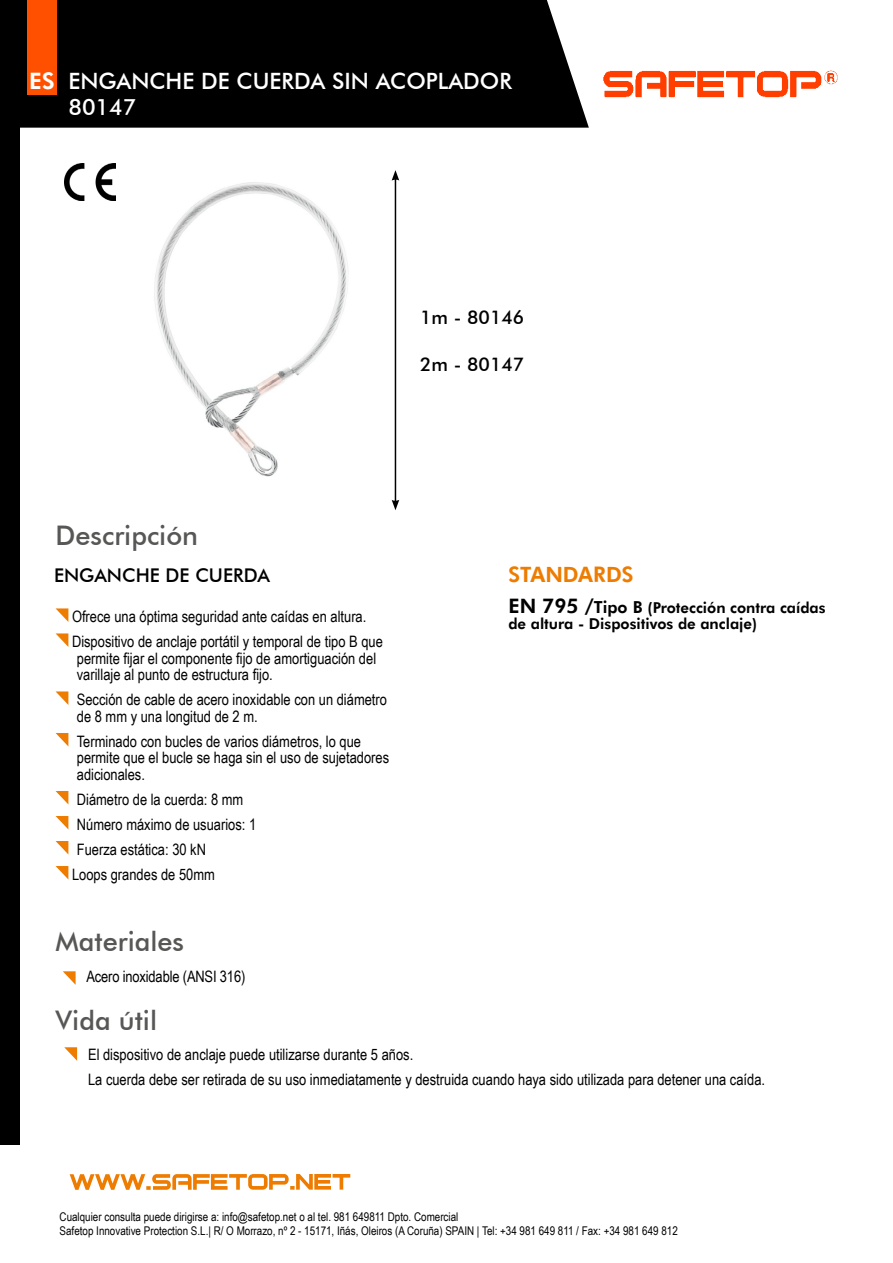
<style>
.page{position:relative;width:893px;height:1263px;background:#fff}
.page>*{position:absolute;margin:0;border:0;box-sizing:border-box;transform-origin:0 0}
.t1{font:500 27px "Futura BT";color:#575756}
.t2{font:500 22.5px/25.5px "Futura BT";color:#fff}
.t3{font:700 22.5px "Futura BT";color:#fff}
.t4{font:700 21px "Futura BT";color:#ed7c00}
.t5{font:500 18.9px "Futura BT";color:#000}
.t6{font:15.75px/16.5px "Arial Narrow";color:#000}
.t7{font:700 15px/16.5px "Futura BT";color:#000}
.t8{font:12px/14.2px "Arial Narrow";color:#000}
.s1{font-size:19.8px}
.s2{font-size:16.5px}
</style>
<div class="page">
<div style="left:20px;top:0;width:569px;height:128px;background:#000"></div>
<img style="left:603px;top:70px;width:235px;height:28px">
<div style="left:0;top:0;width:20px;height:1144px;background:#000"></div>
<svg style="left:70px;top:1174px;width:280px;height:16px"></svg>
<svg style="left:56px;top:608px;width:12px;height:14px"></svg>
<svg style="left:56px;top:633px;width:12px;height:14px"></svg>
<svg style="left:56px;top:691px;width:12px;height:14px"></svg>
<svg style="left:56px;top:733px;width:12px;height:13px"></svg>
<svg style="left:56px;top:791px;width:12px;height:13px"></svg>
<svg style="left:56px;top:816px;width:12px;height:13px"></svg>
<svg style="left:56px;top:841px;width:12px;height:13px"></svg>
<svg style="left:56px;top:866px;width:12px;height:13px"></svg>
<svg style="left:63px;top:971px;width:13px;height:14px"></svg>
<svg style="left:64px;top:1047px;width:13px;height:14px"></svg>
<div style="left:27px;top:0;width:30px;height:94px;background:#ff5000"></div>
<img style="left:80px;top:180px;width:320px;height:321px">
<img style="left:64px;top:164px;width:52px;height:36px">
<hr style="left:395px;top:178px;width:1px;height:324px;background:#000">
<svg style="left:392px;top:170px;width:7px;height:11px"></svg>
<svg style="left:392px;top:500px;width:7px;height:10px"></svg>
<h2 class="t3" style="left:29px;top:68px;width:27px">ES</h2>
<h2 class="t2" style="left:68px;top:68px;width:445px">ENGANCHE DE CUERDA SIN ACOPLADOR<br>80147</h2>
<p class="t5" style="left:420px;top:306px;width:106px">1m - 80146</p>
<p class="t5" style="left:420px;top:352px;width:106px">2m - 80147</p>
<h1 class="t1" style="left:56px;top:519px;width:144px">Descripción</h1>
<p class="t5" style="left:54px;top:563px;width:217px">ENGANCHE DE CUERDA</p>
<p class="t6" style="left:72px;top:603px;width:312px;line-height:25px">Ofrece una óptima seguridad ante caídas en altura.<br>Dispositivo de anclaje portátil y temporal de tipo B que</p>
<p class="t6" style="left:77px;top:649px;width:301px">permite fijar el componente fijo de amortiguación del varillaje al punto de estructura fijo.</p>
<p class="t6" style="left:77px;top:691px;width:312px">Sección de cable de acero inoxidable con un diámetro de 8 mm y una longitud de 2 m.</p>
<p class="t6" style="left:77px;top:732px;width:314px">Terminado con bucles de varios diámetros, lo que permite que el bucle se haga sin el uso de sujetadores adicionales.</p>
<p class="t6" style="left:77px;top:790px;width:168px">Diámetro de la cuerda: 8 mm</p>
<p class="t6" style="left:77px;top:815px;width:181px">Número máximo de usuarios: 1</p>
<p class="t6" style="left:77px;top:840px;width:131px">Fuerza estática: 30 kN</p>
<p class="t6" style="left:72px;top:865px;width:144px">Loops grandes de 50mm</p>
<h1 class="t1" style="left:56px;top:925px;width:130px">Materiales</h1>
<p class="t6" style="left:86px;top:968px;width:160px">Acero inoxidable (ANSI 316)</p>
<h1 class="t1" style="left:56px;top:1004px;width:103px">Vida útil</h1>
<h3 class="t4" style="left:508px;top:562px;width:127px">STANDARDS</h3>
<p class="t7" style="left:508px;top:599px;width:319px"><span class="s1">EN 795 /</span><span class="s2">Tipo B</span> (Protección contra caídas de altura - Dispositivos de anclaje)</p>
<p class="t6" style="left:88px;top:1041px;width:679px;line-height:25px">El dispositivo de anclaje puede utilizarse durante 5 años.<br>La cuerda debe ser retirada de su uso inmediatamente y destruida cuando haya sido utilizada para detener una caída.</p>
<p class="t8" style="left:60px;top:1209px;width:620px">Cualquier consulta puede dirigirse a: info@safetop.net o al tel. 981 649811 Dpto. Comercial<br>Safetop Innovative Protection S.L.| R/ O Morrazo, nº 2 - 15171, Iñás, Oleiros (A Coruña) SPAIN | Tel: +34 981 649 811 / Fax: +34 981 649 812</p>
</div>
